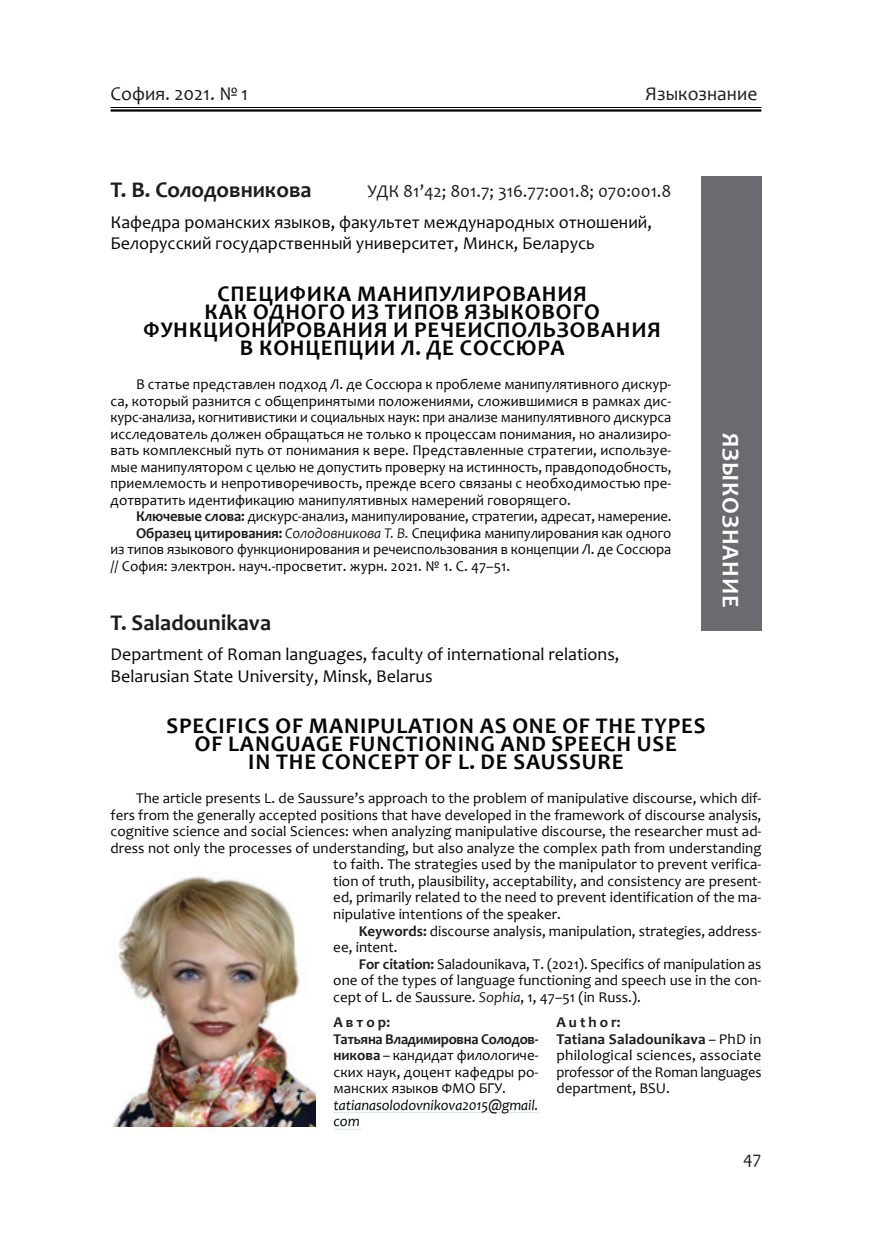
<style>
.page{position:relative;width:872px;height:1234px;background:#fff}
.page>*{position:absolute;margin:0;border:0;box-sizing:border-box;transform-origin:0 0}
.t1{font:700 24px "Candara";letter-spacing:.04em;color:#fff}
.t2{font:700 22.5px/18px "Candara";letter-spacing:.04em;color:#030506;text-align:center}
.t3{font:700 22.5px "Candara";color:#1d1d1b}
.t4{font:19.5px "Candara";color:#1d1d1b}
.t5{font:18px/21.6px "Candara";color:#030506}
.t6{font:18px "Candara";color:#1d1d1b}
.t7{font:15px/16.5px "Candara";color:#030506}
.t8{font:italic 15px/16.5px "Candara";letter-spacing:-.005em;color:#030506}
.s1{font-weight:700;color:#1d1d1b}
.s2{font-style:italic;color:#1d1d1b}
</style>
<div class="page">
<div style="left:701px;top:176px;width:60px;height:454px;background:#696b70"></div>
<hr style="left:111px;top:107px;width:650px;height:1px;background:#030506">
<hr style="left:111px;top:109px;width:650px;height:3px;background:#030506">
<svg style="left:333px;top:1112px;width:206px;height:1px"></svg>
<svg style="left:333px;top:1128px;width:28px;height:1px"></svg>
<img style="left:113px;top:876px;width:202px;height:249px">
<h3 class="t4" style="left:111px;top:81px;width:139px">София. 2021. №1</h3>
<h3 class="t4" style="left:645px;top:81px;width:113px">Языкознание</h3>
<h2 class="t3" style="left:111px;top:176px;width:202px">Т. В. Солодовникова</h2>
<p class="t5" style="left:111px;top:211px;width:543px">Кафедра романских языков, факультет международных отношений,<br>Белорусский государственный университет, Минск, Беларусь</p>
<h2 class="t2" style="left:143px;top:284px;width:519px">СПЕЦИФИКА МАНИПУЛИРОВАНИЯ<br>КАК ОДНОГО ИЗ ТИПОВ ЯЗЫКОВОГО<br>ФУНКЦИОНИРОВАНИЯ И РЕЧЕИСПОЛЬЗОВАНИЯ<br>В КОНЦЕПЦИИ Л. ДЕ СОССЮРА</h2>
<p class="t7" style="left:111px;top:376px;width:562px;text-align:justify;text-indent:26px">В статье представлен подход Л. де Соссюра к проблеме манипулятивного дискур&shy;са, который разнится с общепринятыми положениями, сложившимися в рамках дис&shy;курс-анализа, когнитивистики и социальных наук: при анализе манипулятивного дискурса исследователь должен обращаться не только к процессам понимания, но анализиро&shy;вать комплексный путь от понимания к вере. Представленные стратегии, используе&shy;мые манипулятором с целью не допустить проверку на истинность, правдоподобность, приемлемость и непротиворечивость, прежде всего связаны с необходимостью пре&shy;дотвратить идентификацию манипулятивных намерений говорящего.</p>
<p class="t7" style="left:136px;top:508px;width:537px"><span class="s1">Ключевые слова:</span> дискурс-анализ, манипулирование, стратегии, адресат, намерение.</p>
<p class="t7" style="left:136px;top:524px;width:537px"><span class="s1">Образец цитирования:</span> <span class="s2">Солодовникова Т. В.</span> Специфика манипулирования как одного</p>
<p class="t7" style="left:111px;top:541px;width:562px">из типов языкового функционирования и речеиспользования в концепции Л. де Соссюра</p>
<p class="t7" style="left:111px;top:557px;width:401px">// София: электрон. науч.-просветит. журн. 2021. № 1. С. 47–51.</p>
<h2 class="t3" style="left:111px;top:608px;width:162px">T. Saladounikava</h2>
<p class="t5" style="left:111px;top:643px;width:510px">Department of Roman languages, faculty of international relations,<br>Belarusian State University, Minsk, Belarus</p>
<h2 class="t2" style="left:166px;top:716px;width:541px">SPECIFICS OF MANIPULATION AS ONE OF THE TYPES<br>OF LANGUAGE FUNCTIONING AND SPEECH USE<br>IN THE CONCEPT ОF L. DE SAUSSURE</h2>
<p class="t7" style="left:136px;top:790px;width:627px">The article presents L. de Saussure’s approach to the problem of manipulative discourse, which dif-</p>
<p class="t7" style="left:111px;top:806px;width:652px">fers from the generally accepted positions that have developed in the framework of discourse analysis,</p>
<p class="t7" style="left:111px;top:823px;width:652px">cognitive science and social Sciences: when analyzing manipulative discourse, the researcher must ad-</p>
<p class="t7" style="left:111px;top:839px;width:652px">dress not only the processes of understanding, but also analyze the complex path from understanding</p>
<p class="t7" style="left:333px;top:856px;width:429px">to faith. The strategies used by the manipulator to prevent verifica-</p>
<p class="t7" style="left:333px;top:872px;width:429px">tion of truth, plausibility, acceptability, and consistency are present-</p>
<p class="t7" style="left:333px;top:889px;width:429px">ed, primarily related to the need to prevent identification of the ma-</p>
<p class="t7" style="left:333px;top:905px;width:229px">nipulative intentions of the speaker.</p>
<p class="t7" style="left:359px;top:922px;width:404px"><span class="s1">Keywords:</span> discourse analysis, manipulation, strategies, address-</p>
<p class="t7" style="left:333px;top:938px;width:66px">ee, intent.</p>
<p class="t7" style="left:359px;top:955px;width:404px"><span class="s1">For citation:</span> Saladounikava, T. (2021). Specifics of manipulation as</p>
<p class="t7" style="left:333px;top:971px;width:429px">one of the types of language functioning and speech use in the con-</p>
<p class="t7" style="left:333px;top:988px;width:309px">cept оf L. de Saussure. <span class="s2">Sophia</span>, 1, 47–51 (in Russ.).</p>
<p class="t7" style="left:333px;top:1013px;width:206px"><span class="s1">Автор:<br>Татьяна Владимировна Солодов&shy;никова</span> – кандидат филологиче&shy;ских наук, доцент кафедры ро&shy;манских языков ФМО БГУ.</p>
<p class="t8" style="left:333px;top:1096px;width:206px">tatianasolodovnikova2015@gmail. com</p>
<p class="t6" style="left:368px;top:180px;width:305px">УДК 81’42; 801.7; 316.77:001.8; 070:001.8</p>
<h1 class="t1" style="left:745px;top:432px;width:177px;rotate:90deg">ЯЗЫКОЗНАНИЕ</h1>
<p class="t7" style="left:556px;top:1013px;width:206px"><span class="s1">Author:<br>Tatiana Saladounikava</span> – PhD in philological sciences, associate professor of the Roman languages department, BSU.</p>
<p class="t6" style="left:743px;top:1146px;width:20px">47</p>
</div>
